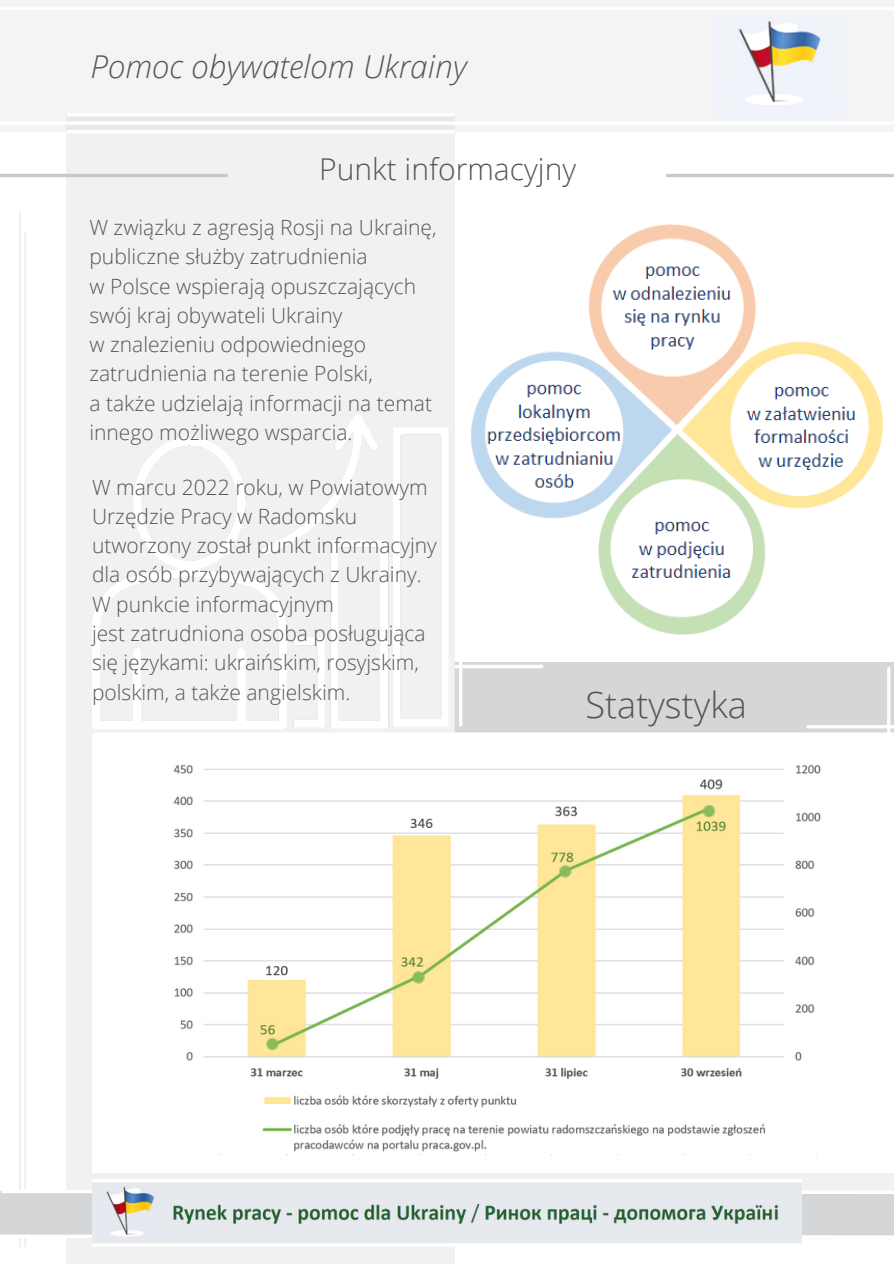
<style>
.page{position:relative;width:894px;height:1264px;background:#fff}
.page>*{position:absolute;margin:0;border:0;box-sizing:border-box;transform-origin:0 0}
.t1{font:300 36px "Open Sans";color:#565558}
.t2{font:italic 300 31.5px "Open Sans";color:#565558}
.t3{font:300 30px "Open Sans";color:#565558}
.t4{font:300 21px/29.2px "Open Sans";color:#565558}
</style>
<div class="page">
<div style="left:454px;top:662px;width:439px;height:70px;background:#d4d6d8"></div>
<div style="left:67px;top:134px;width:387px;height:1129px;background:#f1f1f1"></div>
<div style="left:0;top:0;width:893px;height:132px;background:#f4f4f5"></div>
<hr style="left:0;top:121px;width:893px;height:4px;background:#fff">
<hr style="left:0;top:7px;width:893px;height:3px;background:#fff">
<hr style="left:0;top:174px;width:227px;height:3px;background:#c6c8cd">
<hr style="left:666px;top:174px;width:227px;height:3px;background:#c6c8cd">
<hr style="left:19px;top:212px;width:2px;height:1034px;background:#e3e6e8">
<hr style="left:25px;top:233px;width:1px;height:1013px;background:#e3e6e8">
<svg style="left:0;top:1145px;width:893px;height:95px"></svg>
<img style="left:92px;top:1182px;width:709px;height:61px">
<img style="left:738px;top:21px;width:83px;height:84px">
<img style="left:471px;top:225px;width:410px;height:409px">
<img style="left:92px;top:414px;width:356px;height:314px">
<hr style="left:67px;top:113px;width:387px;height:3px;background:#fff">
<hr style="left:67px;top:130px;width:387px;height:3px;background:#fff">
<svg style="left:92px;top:1178px;width:709px;height:4px"></svg>
<svg style="left:92px;top:732px;width:801px;height:440px"></svg>
<img style="left:166px;top:760px;width:662px;height:395px">
<svg style="left:559px;top:865px;width:12px;height:12px"></svg>
<div style="left:559px;top:866px;width:11px;height:10px;background:#86bc5b;border-radius:50%"></div>
<svg style="left:412px;top:971px;width:12px;height:12px"></svg>
<div style="left:413px;top:971px;width:11px;height:11px;background:#86bc5b;border-radius:50%"></div>
<svg style="left:266px;top:1037px;width:12px;height:13px"></svg>
<div style="left:267px;top:1038px;width:10px;height:11px;background:#86bc5b;border-radius:50%"></div>
<hr style="left:459px;top:641px;width:3px;height:84px;background:#fff">
<svg style="left:456px;top:664px;width:85px;height:4px"></svg>
<hr style="left:807px;top:725px;width:86px;height:3px;background:#fff">
<svg style="left:886px;top:668px;width:4px;height:88px"></svg>
<hr style="left:92px;top:1243px;width:709px;height:3px;background:#fff">
<svg style="left:702px;top:805px;width:13px;height:12px"></svg>
<div style="left:703px;top:805px;width:11px;height:11px;background:#86bc5b;border-radius:50%"></div>
<h2 class="t2" style="left:90px;top:44px;width:378px">Pomoc obywatelom Ukrainy</h2>
<h3 class="t3" style="left:319px;top:148px;width:258px">Punkt informacyjny</h3>
<p class="t4" style="left:89px;top:212px;width:348px">W związku z agresją Rosji na Ukrainę, publiczne służby zatrudnienia<br>w Polsce wspierają opuszczających swój kraj obywateli Ukrainy<br>w znalezieniu odpowiedniego zatrudnienia na terenie Polski,<br>a także udzielają informacji na temat innego możliwego wsparcia.</p>
<p class="t4" style="left:92px;top:472px;width:346px">W marcu 2022 roku, w Powiatowym<br>Urzędzie Pracy w Radomsku utworzony został punkt informacyjny dla osób przybywających z Ukrainy.<br>W punkcie informacyjnym<br>jest zatrudniona osoba posługująca się językami: ukraińskim, rosyjskim, polskim, a także angielskim.</p>
<h1 class="t1" style="left:585px;top:679px;width:163px">Statystyka</h1>
</div>
